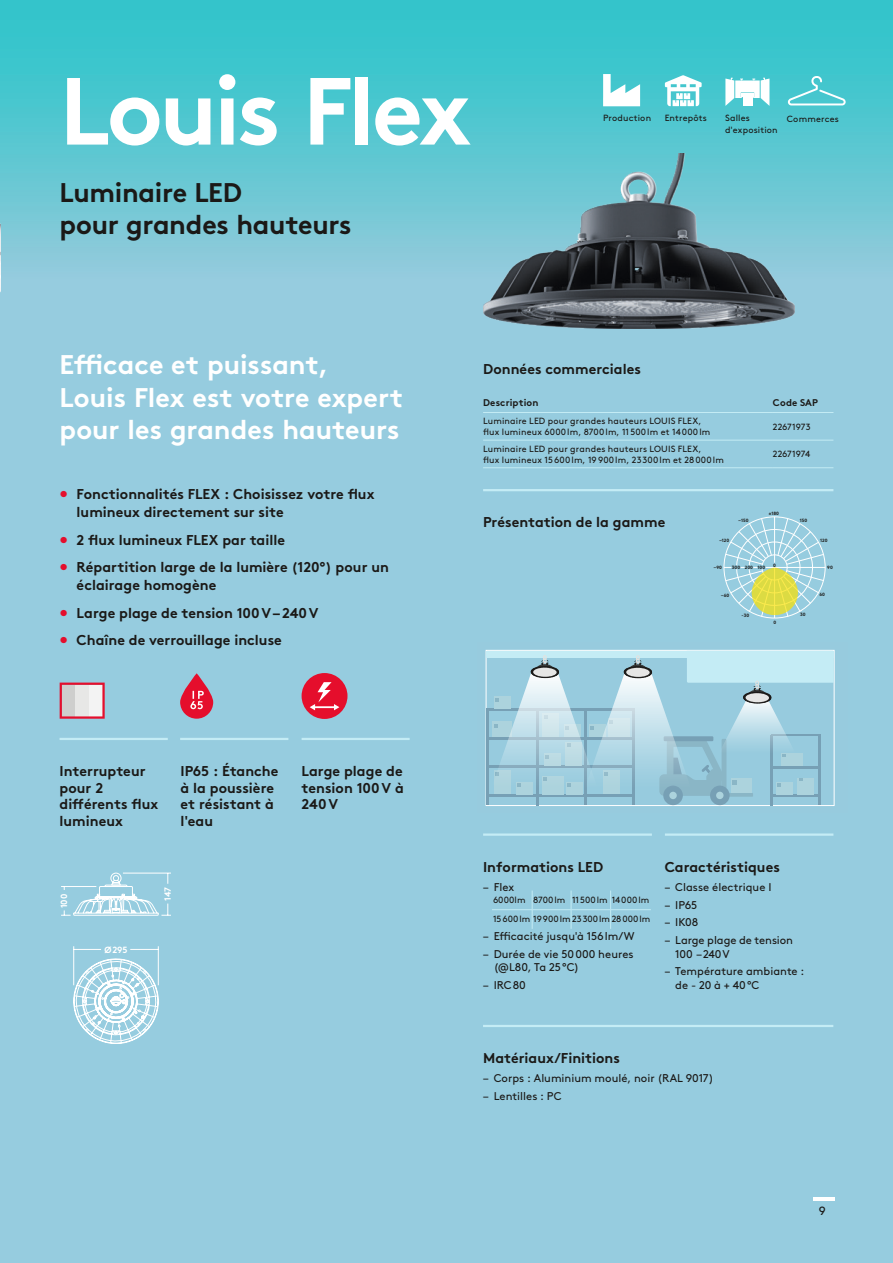
<style>
.page{position:relative;width:893px;height:1263px;background:#96ccdf}
.page>*{position:absolute;margin:0;border:0;box-sizing:border-box;transform-origin:0 0}
.Headline_34pt{font:700 95.1px "Brown";letter-spacing:-.035em;color:#fff}
.Subheadline_white_18{font:700 27px/32.4px "Brown";color:#fff}
.Subheadline_black_18{font:700 27px/32.4px "Brown";letter-spacing:-.015em;color:#1b1917}
.Highlight_Icons_9_5{font:700 14.25px/16.5px "Brown";color:#1b1917}
.Headline_Running_Tex{font:700 14.25px "Brown";color:#1b1917}
.t1{font:12px "Brown";color:#1b1917}
.t2{font:11.25px/13.5px "Brown";color:#1b1917}
.Table_Headline_6_5pt{font:700 9.75px "Brown";letter-spacing:.015em;color:#1b1917}
.Table_Text_6pt{font:9px/11.2px "Brown";letter-spacing:.015em;color:#1b1917}
.Running_Text_7_5pt{font:9px "Brown";letter-spacing:.015em;color:#1b1917}
.Application_Icons_6p{font:9px/12px "Brown";letter-spacing:.02em;color:#1b1917}
.t3{font:700 9px "Brown";color:#fff}
.Table_Text_6pt-2{font:9px "Brown";letter-spacing:-.01em;color:#1b1917}
.t4{font:700 4.65px "Brown";color:#1b1917}
.s1{color:#e50e2c}
</style>
<div class="page">
<div style="left:0;top:0;width:893px;height:279px;background:linear-gradient(to bottom,#27c4c9,#90cadb)"></div>
<svg style="left:603px;top:74px;width:37px;height:32px"></svg>
<svg style="left:665px;top:75px;width:37px;height:31px"></svg>
<svg style="left:725px;top:78px;width:44px;height:28px"></svg>
<svg style="left:787px;top:75px;width:59px;height:31px;background:#60ced5"></svg>
<hr style="left:302px;top:738px;width:108px;height:2px;background:#c4ecf5">
<hr style="left:60px;top:738px;width:108px;height:2px;background:#c4ecf5">
<hr style="left:180px;top:738px;width:108px;height:2px;background:#c4ecf5">
<svg style="left:60px;top:683px;width:45px;height:36px;background:#e1b9be"></svg>
<svg style="left:180px;top:673px;width:33px;height:46px"></svg>
<svg style="left:190px;top:691px;width:14px;height:18px"></svg>
<hr style="left:774px;top:517px;width:1px;height:46px;background:#fff">
<hr style="left:774px;top:567px;width:1px;height:51px;background:#fff">
<hr style="left:766px;top:567px;width:59px;height:1px;background:#fff">
<svg style="left:724px;top:518px;width:100px;height:99px"></svg>
<hr style="left:483px;top:467px;width:290px;height:1px;background:#c4ecf5">
<hr style="left:483px;top:412px;width:290px;height:1px;background:#c4ecf5">
<hr style="left:773px;top:412px;width:60px;height:1px;background:#c4ecf5">
<hr style="left:483px;top:440px;width:290px;height:1px;background:#c4ecf5">
<hr style="left:773px;top:440px;width:60px;height:1px;background:#c4ecf5">
<hr style="left:773px;top:467px;width:60px;height:1px;background:#c4ecf5">
<hr style="left:483px;top:489px;width:350px;height:2px;background:#c4ecf5">
<div style="left:486px;top:650px;width:348px;height:156px;border:1px solid #fff"></div>
<hr style="left:486px;top:708px;width:3px;height:97px;background:#77a0b5">
<hr style="left:536px;top:709px;width:3px;height:96px;background:#77a0b5">
<hr style="left:585px;top:709px;width:2px;height:96px;background:#77a0b5">
<hr style="left:632px;top:708px;width:2px;height:97px;background:#77a0b5">
<hr style="left:487px;top:708px;width:147px;height:3px;background:#77a0b5">
<hr style="left:487px;top:737px;width:147px;height:2px;background:#77a0b5">
<hr style="left:487px;top:766px;width:146px;height:2px;background:#77a0b5">
<hr style="left:487px;top:794px;width:146px;height:3px;background:#77a0b5">
<hr style="left:771px;top:735px;width:2px;height:70px;background:#77a0b5">
<hr style="left:818px;top:735px;width:2px;height:70px;background:#77a0b5">
<hr style="left:771px;top:794px;width:48px;height:3px;background:#77a0b5">
<hr style="left:726px;top:793px;width:27px;height:4px;background:#8ab6c6">
<div style="left:710px;top:786px;width:20px;height:19px;background:#77a0b5;border-radius:50%"></div>
<div style="left:716px;top:792px;width:7px;height:7px;background:#acd3dd;border-radius:50%"></div>
<div style="left:663px;top:786px;width:20px;height:19px;background:#77a0b5;border-radius:50%"></div>
<div style="left:669px;top:792px;width:8px;height:7px;background:#acd3dd;border-radius:50%"></div>
<svg style="left:491px;top:651px;width:343px;height:145px"></svg>
<svg style="left:302px;top:673px;width:45px;height:46px"></svg>
<img style="left:484px;top:153px;width:310px;height:175px">
<hr style="left:492px;top:909px;width:40px;height:1px;background:#c4ecf5">
<hr style="left:532px;top:909px;width:39px;height:1px;background:#c4ecf5">
<hr style="left:571px;top:909px;width:39px;height:1px;background:#c4ecf5">
<hr style="left:611px;top:909px;width:40px;height:1px;background:#c4ecf5">
<svg style="left:610px;top:890px;width:1px;height:39px"></svg>
<svg style="left:532px;top:890px;width:1px;height:39px"></svg>
<svg style="left:571px;top:890px;width:1px;height:39px"></svg>
<svg style="left:61px;top:873px;width:110px;height:171px"></svg>
<hr style="left:483px;top:1025px;width:350px;height:2px;background:#c4ecf5">
<hr style="left:665px;top:833px;width:168px;height:3px;background:#c4ecf5">
<hr style="left:483px;top:833px;width:169px;height:3px;background:#c4ecf5">
<img style="left:0;top:210px;width:1px;height:82px">
<hr style="left:813px;top:1197px;width:21px;height:3px;background:#fff">
<p class="Headline_34pt" style="left:60px;top:34px;width:413px">Louis Flex</p>
<p class="Subheadline_black_18" style="left:60px;top:173px;width:294px">Luminaire LED<br>pour grandes hauteurs</p>
<p class="Application_Icons_6p" style="left:603px;top:111px;width:50px">Production</p>
<p class="Application_Icons_6p" style="left:665px;top:111px;width:44px">Entrepôts</p>
<p class="Application_Icons_6p" style="left:787px;top:112px;width:54px">Commerces</p>
<p class="Application_Icons_6p" style="left:725px;top:111px;width:54px">Salles d'exposition</p>
<p class="Subheadline_white_18" style="left:60px;top:346px;width:345px">Efficace et puissant,<br>Louis Flex est votre expert pour les grandes hauteurs</p>
<p class="Highlight_Icons_9_5" style="left:77px;top:484px;width:299px;line-height:18px;text-indent:-17px"><span class="s1">•</span> Fonctionnalités FLEX : Choisissez votre flux lumineux directement sur site</p>
<p class="Highlight_Icons_9_5" style="left:60px;top:530px;width:227px"><span class="s1">•</span> 2 flux lumineux FLEX par taille</p>
<p class="Highlight_Icons_9_5" style="left:77px;top:557px;width:314px;line-height:18px;text-indent:-17px"><span class="s1">•</span> Répartition large de la lumière (120°) pour un éclairage homogène</p>
<p class="Highlight_Icons_9_5" style="left:60px;top:603px;width:260px"><span class="s1">•</span> Large plage de tension 100V–240V</p>
<p class="Highlight_Icons_9_5" style="left:60px;top:631px;width:224px"><span class="s1">•</span> Chaîne de verrouillage incluse</p>
<p class="Headline_Running_Tex" style="left:483px;top:358px;width:159px">Données commerciales</p>
<p class="Table_Headline_6_5pt" style="left:483px;top:395px;width:57px">Description</p>
<p class="Table_Headline_6_5pt" style="left:773px;top:395px;width:47px">Code SAP</p>
<p class="Table_Text_6pt" style="left:483px;top:415px;width:229px">Luminaire LED pour grandes hauteurs LOUIS FLEX, flux lumineux 6000lm, 8700lm, 11500lm et 14000lm</p>
<p class="Table_Text_6pt" style="left:773px;top:420px;width:39px">22671973</p>
<p class="Table_Text_6pt" style="left:483px;top:442px;width:242px">Luminaire LED pour grandes hauteurs LOUIS FLEX,<br>flux lumineux 15600lm, 19900lm, 23300lm et 28000lm</p>
<p class="Table_Text_6pt-2" style="left:773px;top:447px;width:39px">22671974</p>
<p class="Headline_Running_Tex" style="left:483px;top:511px;width:184px">Présentation de la gamme</p>
<p class="t4" style="left:739px;top:516px;width:11px">–150</p>
<p class="t4" style="left:769px;top:509px;width:12px">±180</p>
<p class="t4" style="left:800px;top:516px;width:9px">150</p>
<p class="t4" style="left:719px;top:536px;width:11px">–120</p>
<p class="t4" style="left:820px;top:537px;width:9px">120</p>
<p class="t4" style="left:714px;top:563px;width:10px">–90</p>
<p class="t4" style="left:827px;top:564px;width:7px">90</p>
<p class="t4" style="left:721px;top:591px;width:10px">–60</p>
<p class="t4" style="left:773px;top:561px;width:4px">0</p>
<p class="t4" style="left:732px;top:563px;width:35px">300 200 100</p>
<p class="t4" style="left:819px;top:591px;width:7px">60</p>
<p class="t4" style="left:742px;top:611px;width:9px">-30</p>
<p class="t4" style="left:773px;top:618px;width:4px">0</p>
<p class="t4" style="left:800px;top:611px;width:7px">30</p>
<p class="Highlight_Icons_9_5" style="left:60px;top:761px;width:100px">Interrupteur pour 2 différents flux lumineux</p>
<p class="Highlight_Icons_9_5" style="left:181px;top:761px;width:99px">IP65 : Étanche à la poussière et résistant à l'eau</p>
<p class="Highlight_Icons_9_5" style="left:302px;top:761px;width:104px;text-align:justify">Large plage de tension 100V à 240V</p>
<p class="t3" style="left:57px;top:908px;width:16px;rotate:-90deg">100</p>
<p class="t3" style="left:105px;top:942px;width:24px">Ø295</p>
<p class="t3" style="left:160px;top:901px;width:15px;rotate:-90deg">147</p>
<p class="Headline_Running_Tex" style="left:483px;top:855px;width:122px">Informations LED</p>
<p class="t2" style="left:483px;top:879px;width:33px">– Flex</p>
<p class="Running_Text_7_5pt" style="left:493px;top:893px;width:34px">6000lm</p>
<p class="Running_Text_7_5pt" style="left:533px;top:893px;width:34px">8700lm</p>
<p class="Running_Text_7_5pt" style="left:572px;top:893px;width:79px">11500lm 14000lm</p>
<p class="Running_Text_7_5pt" style="left:493px;top:912px;width:159px">15600lm 19900lm23300lm 28000lm</p>
<p class="t2" style="left:483px;top:928px;width:153px">– Efficacité jusqu'à 156lm/W</p>
<p class="t2" style="left:494px;top:946px;width:141px;text-indent:-11px">– Durée de vie 50000 heures (@L80, Ta 25°C)</p>
<p class="t2" style="left:483px;top:977px;width:44px">– IRC80</p>
<p class="Headline_Running_Tex" style="left:665px;top:855px;width:117px">Caractéristiques</p>
<p class="t2" style="left:665px;top:879px;width:108px">– Classe électrique I</p>
<p class="t2" style="left:665px;top:897px;width:34px">– IP65</p>
<p class="t2" style="left:665px;top:915px;width:35px">– IK08</p>
<p class="t2" style="left:675px;top:932px;width:119px;text-indent:-11px">– Large plage de tension<br>100 –240V</p>
<p class="t2" style="left:675px;top:964px;width:131px;text-indent:-11px">– Température ambiante : de - 20 à + 40°C</p>
<p class="Headline_Running_Tex" style="left:483px;top:1046px;width:138px">Matériaux/Finitions</p>
<p class="t2" style="left:483px;top:1070px;width:232px">– Corps : Aluminium moulé, noir (RAL 9017)</p>
<p class="t2" style="left:483px;top:1088px;width:80px">– Lentilles : PC</p>
<p class="t1" style="left:819px;top:1201px;width:9px">9</p>
</div>
